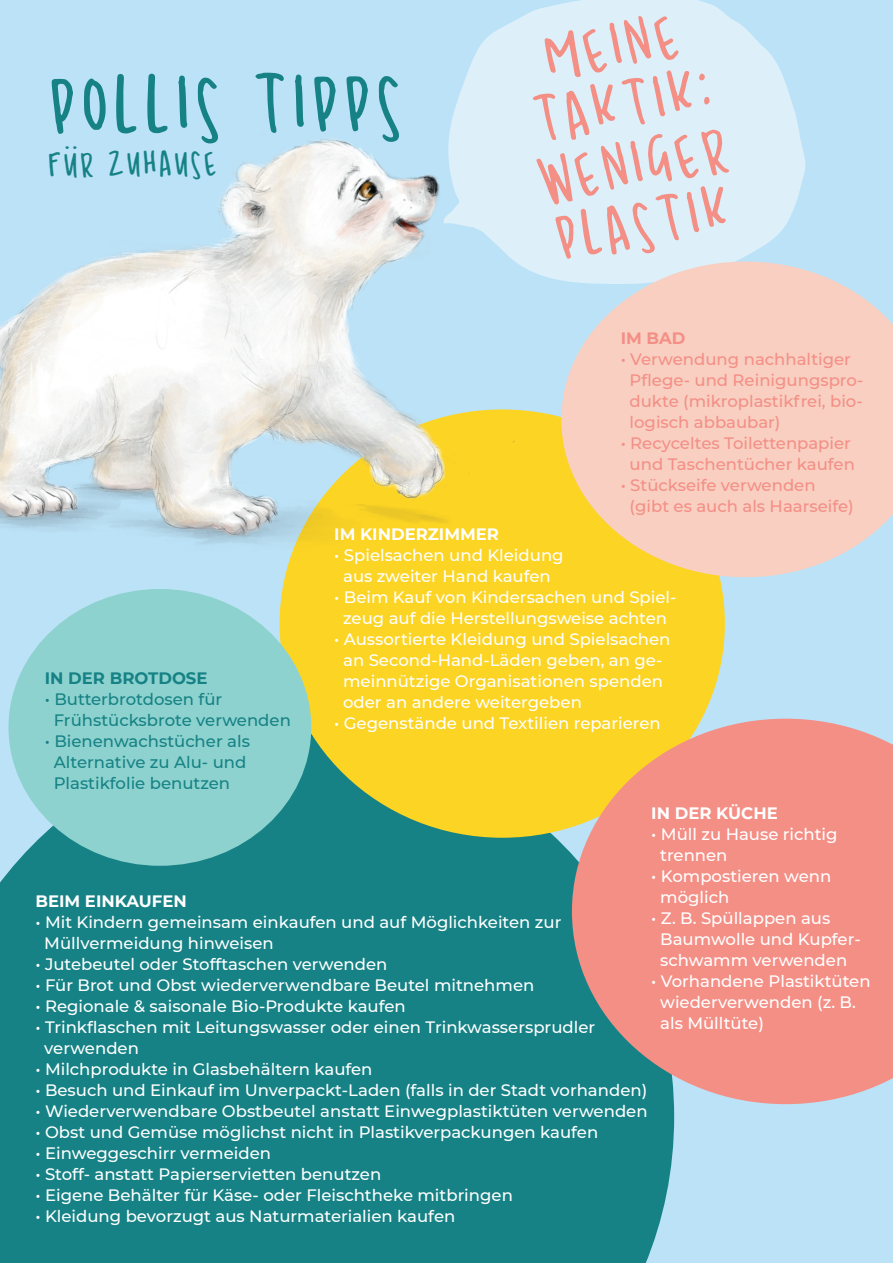
<style>
.page{position:relative;width:893px;height:1263px;background:#bce2f7}
.page>*{position:absolute;margin:0;border:0;box-sizing:border-box;transform-origin:0 0}
.t1{font:105px "Simplicity";color:#168285}
.t2{font:82.5px/60px "Simplicity";color:#f48f86;text-align:center}
.t3{font:45px "Simplicity";color:#168285}
.t4{font:500 16.5px/21px "Montserrat";color:#fff}
.t5{font:500 16.5px/21px "Montserrat";color:#f48f86}
.t6{font:500 16.5px/21px "Montserrat";color:#168285}
.t7{font:700 16.5px "Montserrat";color:#fff}
.t8{font:700 16.5px "Montserrat";color:#168285}
.t9{font:700 16.5px "Montserrat";color:#f48f86}
</style>
<div class="page">
<svg style="left:464px;top:0;width:342px;height:280px;background:#d8eef9"></svg>
<div style="left:0;top:734px;width:674px;height:529px;background:#168285"></div>
<div style="left:280px;top:409px;width:445px;height:429px;background:#fcd424;border-radius:50%"></div>
<img style="left:0;top:81px;width:531px;height:519px">
<div style="left:9px;top:589px;width:302px;height:277px;background:#8dd2ce;border-radius:50%"></div>
<svg style="left:572px;top:719px;width:321px;height:385px;background:#e39483"></svg>
<svg style="left:561px;top:261px;width:332px;height:316px;background:#f2d1bd"></svg>
<h1 class="t1" style="left:45px;top:45px;width:360px;rotate:-1deg">POLLIS TIPPS</h1>
<h3 class="t3" style="left:46px;top:138px;width:173px;rotate:-1deg">FUR ZUHAUSE</h3>
<h3 class="t3" style="left:64px;top:107px;width:17px">..</h3>
<h2 class="t2" style="left:509px;top:33px;width:199px;rotate:-10deg">MEINE<br>TAKTIK:<br>WENIGER<br>PLASTIK</h2>
<p class="t9" style="left:621px;top:326px;width:66px">IM BAD</p>
<p class="t5" style="left:630px;top:348px;width:235px;text-indent:-9px">• Verwendung nachhaltiger<br>Pflege- und Reinigungspro&shy;dukte (mikroplastikfrei, bio&shy;logisch abbaubar)</p>
<p class="t5" style="left:621px;top:432px;width:236px;text-align:center">• Recyceltes Toilettenpapier und Taschentücher kaufen</p>
<p class="t5" style="left:630px;top:474px;width:226px;text-indent:-9px">• Stückseife verwenden (gibt es auch als Haarseife)</p>
<p class="t8" style="left:45px;top:667px;width:164px">IN DER BROTDOSE</p>
<p class="t6" style="left:54px;top:688px;width:239px;text-indent:-9px">• Butterbrotdosen für<br>Frühstücksbrote verwenden</p>
<p class="t6" style="left:54px;top:730px;width:198px;text-indent:-9px">• Bienenwachstücher als<br>Alternative zu Alu- und<br>Plastikfolie benutzen</p>
<p class="t7" style="left:334px;top:522px;width:166px">IM KINDERZIMMER</p>
<p class="t4" style="left:334px;top:544px;width:231px;text-align:center">• Spielsachen und Kleidung aus zweiter Hand kaufen</p>
<p class="t4" style="left:334px;top:586px;width:344px;text-align:center">• Beim Kauf von Kindersachen und Spiel&shy;zeug auf die Herstellungsweise achten</p>
<p class="t4" style="left:343px;top:628px;width:329px;text-indent:-9px">• Aussortierte Kleidung und Spielsachen an Second-Hand-Läden geben, an ge&shy;meinnützige Organisationen spenden oder an andere weitergeben</p>
<p class="t4" style="left:334px;top:712px;width:328px">• Gegenstände und Textilien reparieren</p>
<p class="t7" style="left:651px;top:801px;width:128px">IN DER KÜCHE</p>
<p class="t4" style="left:660px;top:823px;width:179px;text-indent:-9px">• Müll zu Hause richtig trennen</p>
<p class="t4" style="left:660px;top:865px;width:173px;text-indent:-9px">• Kompostieren wenn möglich</p>
<p class="t4" style="left:660px;top:907px;width:202px;text-indent:-9px">• Z. B. Spüllappen aus<br>Baumwolle und Kupfer&shy;schwamm verwenden</p>
<p class="t4" style="left:660px;top:970px;width:212px;text-indent:-9px">• Vorhandene Plastiktüten wiederverwenden (z. B. als Mülltüte)</p>
<p class="t7" style="left:35px;top:889px;width:153px">BEIM EINKAUFEN</p>
<p class="t4" style="left:44px;top:911px;width:519px;text-indent:-9px">• Mit Kindern gemeinsam einkaufen und auf Möglichkeiten zur<br>Müllvermeidung hinweisen</p>
<p class="t4" style="left:35px;top:953px;width:353px">• Jutebeutel oder Stofftaschen verwenden</p>
<p class="t4" style="left:35px;top:974px;width:500px">• Für Brot und Obst wiederverwendbare Beutel mitnehmen</p>
<p class="t4" style="left:35px;top:995px;width:372px">• Regionale &amp; saisonale Bio-Produkte kaufen</p>
<p class="t4" style="left:44px;top:1016px;width:552px;text-indent:-9px">• Trinkflaschen mit Leitungswasser oder einen Trinkwassersprudler verwenden</p>
<p class="t4" style="left:35px;top:1058px;width:339px">• Milchprodukte in Glasbehältern kaufen</p>
<p class="t4" style="left:35px;top:1079px;width:613px">• Besuch und Einkauf im Unverpackt-Laden (falls in der Stadt vorhanden)</p>
<p class="t4" style="left:35px;top:1100px;width:614px">• Wiederverwendbare Obstbeutel anstatt Einwegplastiktüten verwenden</p>
<p class="t4" style="left:35px;top:1121px;width:564px">• Obst und Gemüse möglichst nicht in Plastikverpackungen kaufen</p>
<p class="t4" style="left:35px;top:1142px;width:237px">• Einweggeschirr vermeiden</p>
<p class="t4" style="left:35px;top:1163px;width:347px">• Stoff- anstatt Papierservietten benutzen</p>
<p class="t4" style="left:35px;top:1184px;width:479px">• Eigene Behälter für Käse- oder Fleischtheke mitbringen</p>
<p class="t4" style="left:35px;top:1205px;width:421px">• Kleidung bevorzugt aus Naturmaterialien kaufen</p>
</div>
